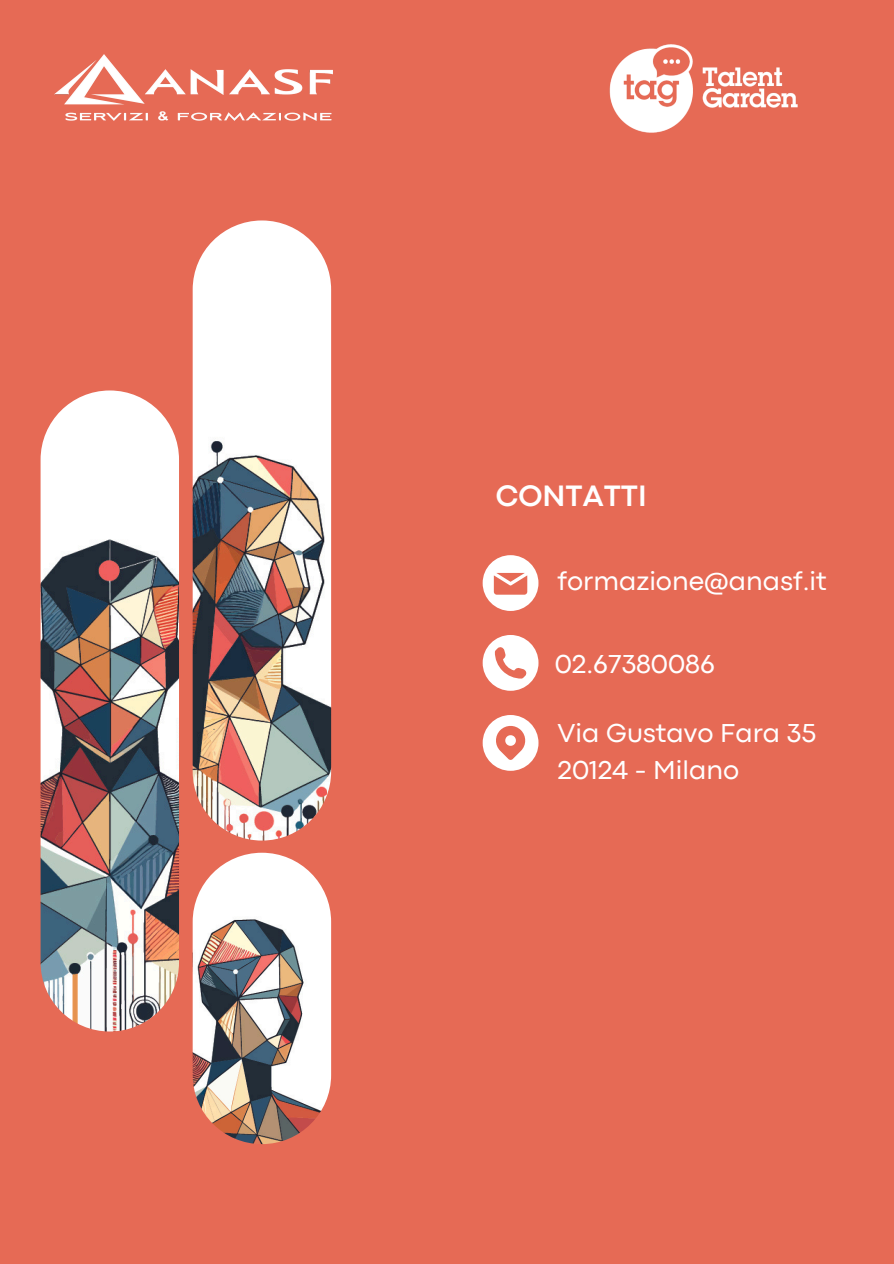
<style>
.page{position:relative;width:894px;height:1264px;background:#fff}
.page>*{position:absolute;margin:0;border:0;box-sizing:border-box;transform-origin:0 0}
.t1{font:700 30.75px "Codec Pro";color:#fff}
.t2{font:27.15px "Codec Pro";color:#fff}
.t3{font:27px "Codec Pro";color:#fff}
</style>
<div class="page">
<div style="left:0;top:0;width:893px;height:1263px;background:#e66a55"></div>
<svg style="left:482px;top:555px;width:56px;height:56px"></svg>
<svg style="left:482px;top:635px;width:56px;height:55px"></svg>
<svg style="left:482px;top:715px;width:56px;height:55px"></svg>
<img style="left:41px;top:390px;width:138px;height:641px;border-radius:69px">
<img style="left:193px;top:220px;width:138px;height:620px;border-radius:69px">
<img style="left:193px;top:852px;width:138px;height:292px;border-radius:69px">
<img style="left:54px;top:54px;width:278px;height:67px">
<img style="left:609px;top:44px;width:189px;height:89px">
<p class="t1" style="left:495px;top:485px;width:152px">CONTATTI</p>
<p class="t3" style="left:557px;top:571px;width:270px">formazione@anasf.it</p>
<h1 class="t2" style="left:554px;top:654px;width:161px">02.67380086</h1>
<p class="t2" style="left:557px;top:722px;width:260px">Via Gustavo Fara 35</p>
<p class="t2" style="left:557px;top:760px;width:183px">20124 - Milano</p>
</div>
